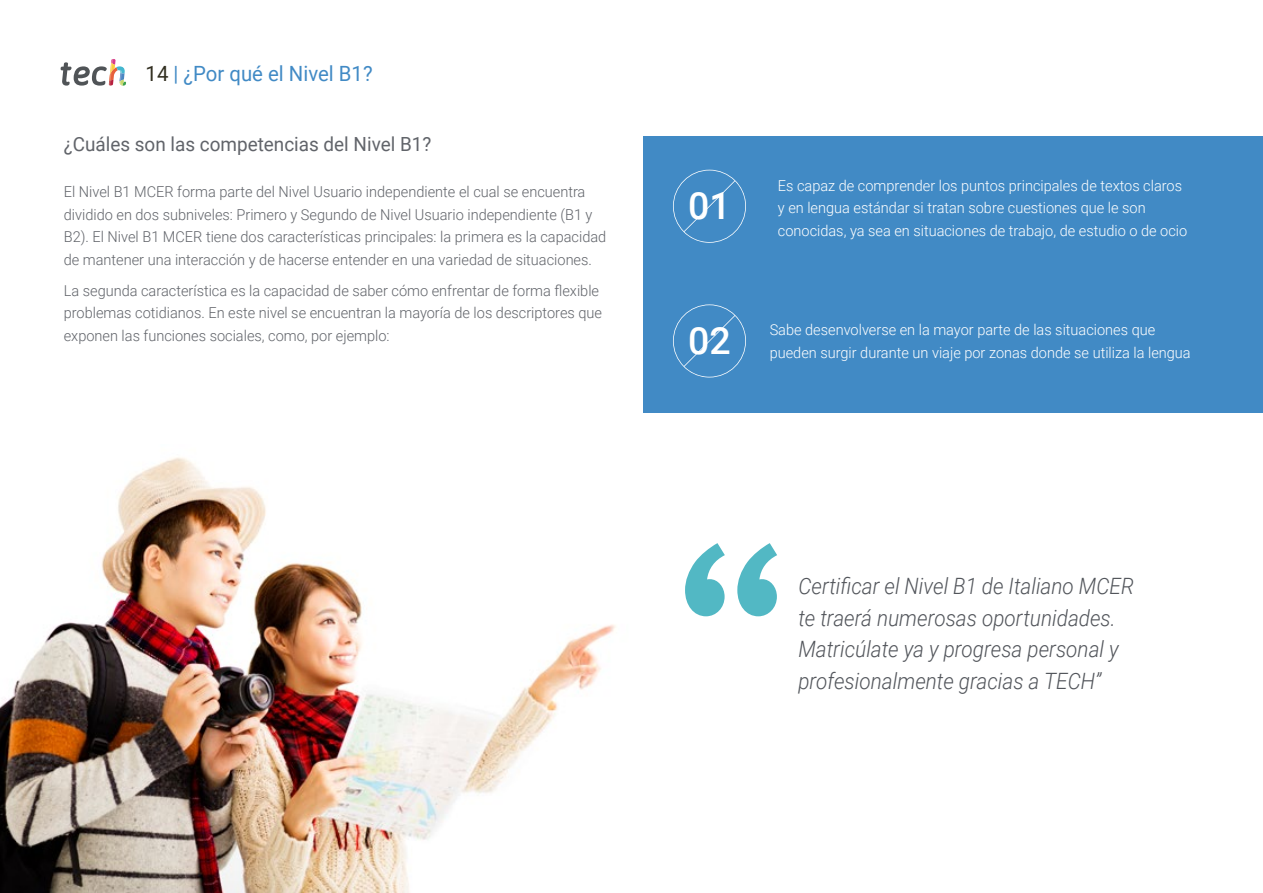
<style>
.page{position:relative;width:1263px;height:893px;background:#fff}
.page>*{position:absolute;margin:0;border:0;box-sizing:border-box;transform-origin:0 0}
.t1{font:500 37.5px "Roboto";color:#fff}
.t2{font:italic 300 22.5px/31.5px "Roboto";color:#52555b;scale:.92 1}
.t3{font:21px "Roboto";color:#418ac5}
.t4{font:19.5px "Roboto";color:#61646a}
.t5{font:300 15px/22.5px "Roboto";color:#61646a}
.t6{font:300 15px/22.5px "Roboto";color:#fff}
.s1{color:#312e20}
</style>
<div class="page">
<svg style="left:61px;top:59px;width:65px;height:27px"></svg>
<img style="left:0;top:457px;width:616px;height:436px">
<svg style="left:685px;top:543px;width:92px;height:73px"></svg>
<div style="left:643px;top:136px;width:620px;height:276px;background:#418ac5"></div>
<svg style="left:673px;top:170px;width:73px;height:73px"></svg>
<svg style="left:673px;top:304px;width:73px;height:73px"></svg>
<h3 class="t3" style="left:146px;top:59px;width:229px"><span class="s1">14</span> | ¿Por qué el Nivel B1?</h3>
<h3 class="t4" style="left:64px;top:130px;width:369px">¿Cuáles son las competencias del Nivel B1?</h3>
<p class="t5" style="left:64px;top:180px;width:544px">El Nivel B1 MCER forma parte del Nivel Usuario independiente el cual se encuentra dividido en dos subniveles: Primero y Segundo de Nivel Usuario independiente (B1 y B2). El Nivel B1 MCER tiene dos características principales: la primera es la capacidad de mantener una interacción y de hacerse entender en una variedad de situaciones.</p>
<p class="t5" style="left:64px;top:278px;width:540px">La segunda característica es la capacidad de saber cómo enfrentar de forma flexible problemas cotidianos. En este nivel se encuentran la mayoría de los descriptores que exponen las funciones sociales, como, por ejemplo:</p>
<h1 class="t1" style="left:688px;top:179px;width:44px">01</h1>
<h1 class="t1" style="left:688px;top:314px;width:44px">02</h1>
<p class="t6" style="left:778px;top:173px;width:411px">Es capaz de comprender los puntos principales de textos claros y en lengua estándar si tratan sobre cuestiones que le son conocidas, ya sea en situaciones de trabajo, de estudio o de ocio</p>
<p class="t6" style="left:770px;top:318px;width:423px">Sabe desenvolverse en la mayor parte de las situaciones que pueden surgir durante un viaje por zonas donde se utiliza la lengua</p>
<h2 class="t2" style="left:798px;top:570px;width:366px">Certificar el Nivel B1 de Italiano MCER te traerá numerosas oportunidades.<br>Matricúlate ya y progresa personal y profesionalmente gracias a TECH”</h2>
</div>
